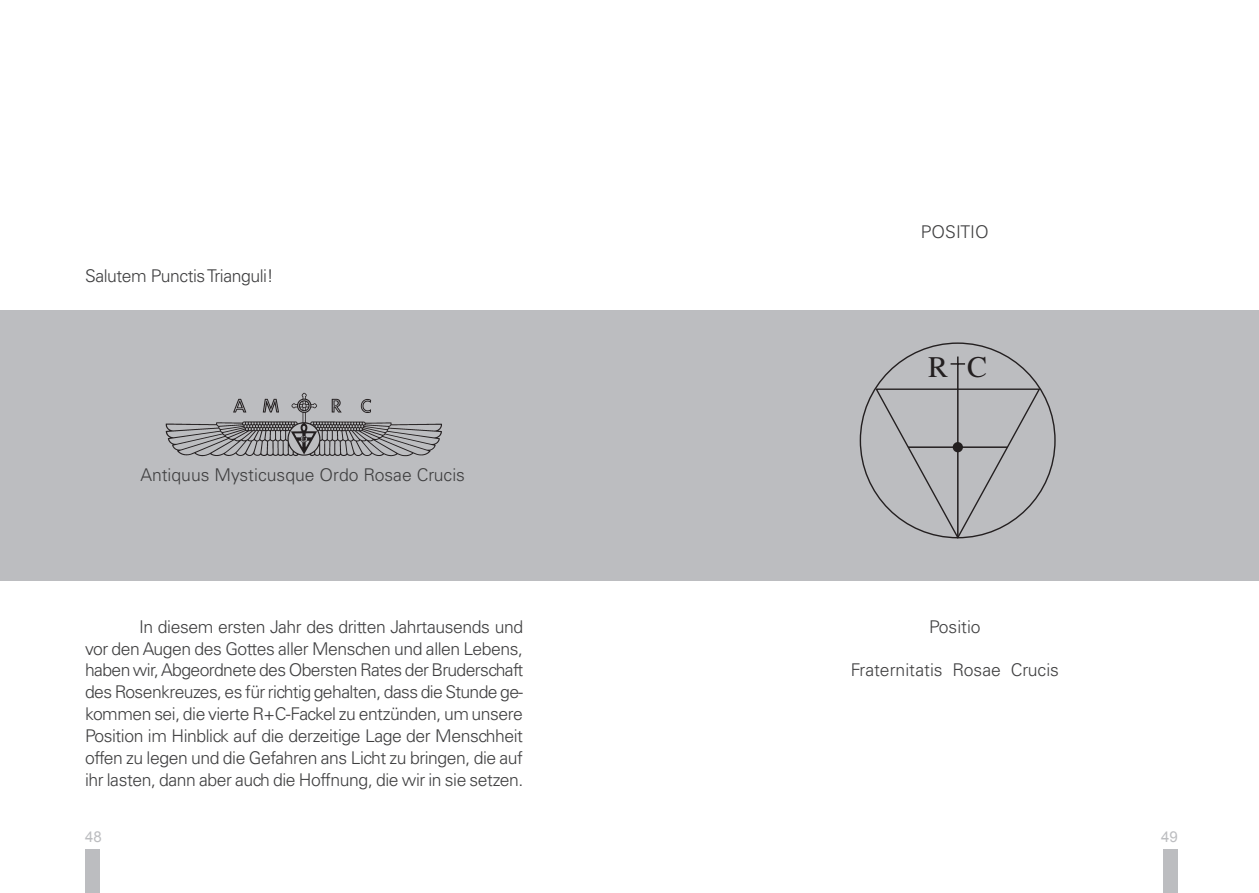
<style>
.page{position:relative;width:1259px;height:893px;background:#fff}
.page>*{position:absolute;margin:0;border:0;box-sizing:border-box;transform-origin:0 0}
.t1{font:29.85px "Times";color:#231f20}
.t2{font:300 17.55px/21.9px "Univers";letter-spacing:-.025em;color:#3e3e3f;text-align:justify}
.t3{font:300 17.55px "Univers";color:#3e3e3f}
.t4{font:15px "Arial";color:#bcbdc0}
</style>
<div class="page">
<div style="left:85px;top:849px;width:14px;height:44px;background:#bcbdc0"></div>
<div style="left:1163px;top:849px;width:14px;height:44px;background:#bcbdc0"></div>
<div style="left:0;top:310px;width:1259px;height:270px;background:#bcbdc0"></div>
<img style="left:166px;top:392px;width:276px;height:65px">
<svg style="left:874px;top:388px;width:167px;height:151px"></svg>
<hr style="left:957px;top:357px;width:1px;height:181px;background:#231f20">
<hr style="left:908px;top:446px;width:99px;height:2px;background:#231f20">
<svg style="left:950px;top:363px;width:15px;height:2px"></svg>
<div style="left:952px;top:442px;width:11px;height:10px;background:#231f20;border-radius:50%"></div>
<p class="t2" style="left:85px;top:265px;width:190px">Salutem Punctis Trianguli!</p>
<p class="t3" style="left:140px;top:464px;width:326px">Antiquus Mysticusque Ordo Rosae Crucis</p>
<p class="t2" style="left:85px;top:615px;width:440px;text-indent:54px">In diesem ersten Jahr des dritten Jahrtausends und vor den Augen des Gottes aller Menschen und allen Lebens, haben wir, Abgeordnete des Obersten Rates der Bruderschaft des Rosenkreuzes, es für richtig gehalten, dass die Stunde ge&shy;kommen sei, die vierte R+C-Fackel zu entzünden, um unsere Position im Hinblick auf die derzeitige Lage der Menschheit offen zu legen und die Gefahren ans Licht zu bringen, die auf ihr lasten, dann aber auch die Hoffnung, die wir in sie setzen.</p>
<p class="t3" style="left:921px;top:222px;width:69px">POSITIO</p>
<h1 class="t1" style="left:928px;top:350px;width:60px">R C</h1>
<p class="t3" style="left:929px;top:616px;width:53px">Positio</p>
<p class="t3" style="left:850px;top:660px;width:210px">Fraternitatis Rosae Crucis</p>
<p class="t4" style="left:85px;top:827px;width:18px">48</p>
<p class="t4" style="left:1161px;top:827px;width:18px">49</p>
</div>
